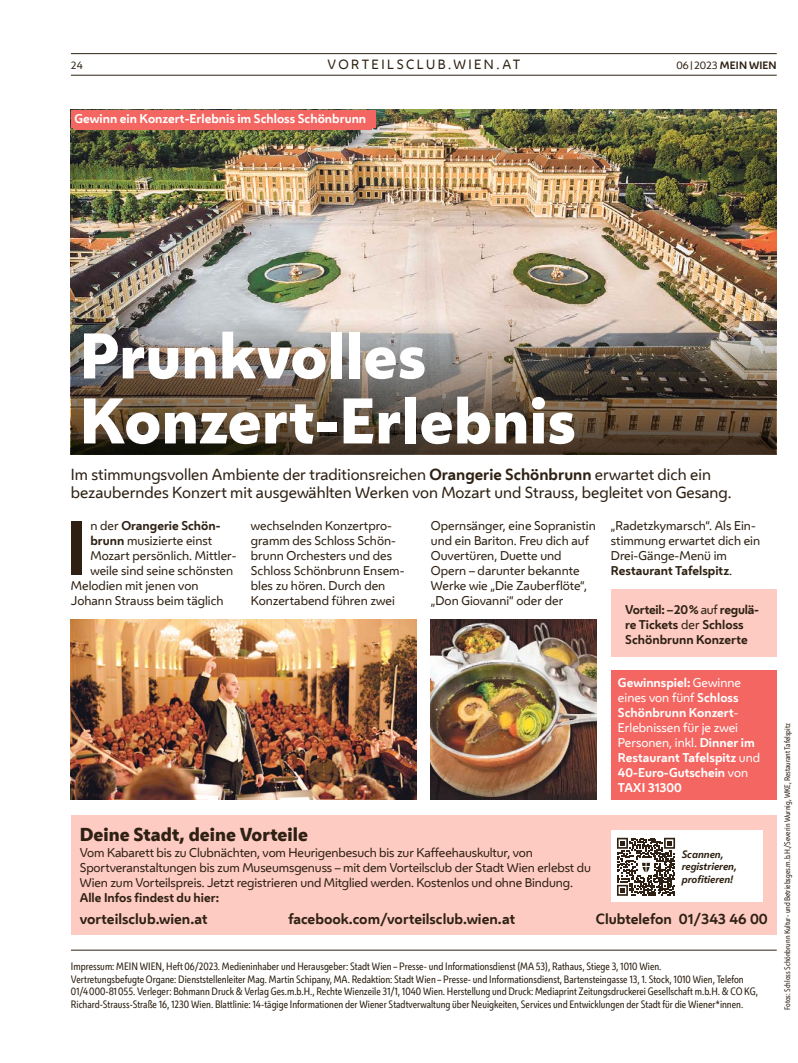
<style>
.page{position:relative;width:798px;height:1063px;background:#fff}
.page>*{position:absolute;margin:0;border:0;box-sizing:border-box;transform-origin:0 0}
.FT_FT_Initial4{font:700 71.88px "Wiener Melange";color:#2e2113}
.HL_Header_36pt{font:800 60px/65px "Wiener Melange";color:#fff}
.HL_Header_14pt{font:800 17.5px "Wiener Melange";color:#2e2113}
.HL_VS_12pt{font:15px/18px "Wiener Melange";color:#2e2113}
.FT_FT_Info_bold{font:700 13.75px "Wiener Melange";color:#2e2113}
.t1{font:12.5px "Wiener Melange";color:#2e2113}
.FT_FT_Initial4-2{font:11.88px/15px "Wiener Melange";color:#2e2113}
.FT_FT{font:11.88px/15px "Wiener Melange";letter-spacing:-.01em;color:#2e2113}
.Spalte_Infobox_VC_hinterlegt_GEWINN_Rot{font:700 11.88px/15px "Wiener Melange";color:#fff}
.Spalte_Infobox_VC_hinterlegt{font:700 11.88px/15px "Wiener Melange";color:#2e2113}
.FT_FT-2{font:700 11.88px "Wiener Melange";color:#2e2113}
.FT_FT_Initial4-3{font:700 11.88px "Wiener Melange";color:#2e2113}
.t2{font:10px/12.5px "Wiener Melange Cd";color:#2e2113}
.t3{font:italic 700 10px/12.5px "Wiener Melange";letter-spacing:-.005em;color:#2e2113}
.t4{font:700 10px "Wiener Melange";letter-spacing:.01em;color:#2e2113}
.t5{font:10px "Wiener Melange";color:#2e2113}
.t6{font:7.5px "Wiener Melange Cd";color:#2e2113}
.s1{font-weight:400}
.s2{font-weight:400;font-size:7.5px}
.s3{font-weight:700}
</style>
<div class="page">
<hr style="left:71px;top:75px;width:705px;height:1px;background:#2e2113">
<hr style="left:71px;top:53px;width:705px;height:1px;background:#2e2113">
<hr style="left:71px;top:950px;width:705px;height:1px;background:#2e2113">
<img style="left:71px;top:620px;width:345px;height:180px">
<div style="left:610px;top:671px;width:166px;height:129px;background:#f46661"></div>
<div style="left:71px;top:815px;width:705px;height:120px;background:#fecbc3"></div>
<div style="left:611px;top:831px;width:151px;height:71px;background:#fff"></div>
<svg style="left:617px;top:838px;width:57px;height:58px"></svg>
<img style="left:431px;top:620px;width:165px;height:180px">
<img style="left:71px;top:113px;width:705px;height:342px">
<div style="left:611px;top:589px;width:165px;height:68px;background:#fecbc3"></div>
<div style="left:74px;top:110px;width:298px;height:19px;background:#f46661"></div>
<p class="t5" style="left:71px;top:58px;width:13px">24</p>
<p class="t1" style="left:327px;top:55px;width:22px">Vorteilsclub</p>
<p class="t1" style="left:448px;top:55px;width:16px">.wie</p>
<p class="t1" style="left:483px;top:55px;width:29px">n.at</p>
<p class="t4" style="left:676px;top:57px;width:102px"><span class="s1">06</span><span class="s2">|</span><span class="s1">2023</span> MEIN WIEN</p>
<p class="Spalte_Infobox_VC_hinterlegt_GEWINN_Rot" style="left:74px;top:110px;width:293px">Gewinn ein Konzert-Erlebnis im Schloss Schönbrunn</p>
<h1 class="HL_Header_36pt" style="left:80px;top:324px;width:497px">Prunkvolles<br>Konzert-Erlebnis</h1>
<p class="HL_VS_12pt" style="left:71px;top:465px;width:662px">Im stimmungsvollen Ambiente der traditionsreichen <span class="s3">Orangerie Schönbrunn</span> erwartet dich ein bezauberndes Konzert mit ausgewählten Werken von Mozart und Strauss, begleitet von Gesang.</p>
<p class="FT_FT_Initial4" style="left:65px;top:488px;width:23px">I</p>
<p class="FT_FT_Initial4-3" style="left:90px;top:515px;width:131px"><span class="s1">n der</span> Orangerie Schön-</p>
<p class="FT_FT_Initial4-2" style="left:90px;top:532px;width:123px"><span class="s3">brunn</span> musizierte einst</p>
<p class="FT_FT_Initial4-2" style="left:90px;top:547px;width:148px">Mozart persönlich. Mittler-</p>
<p class="FT_FT_Initial4-2" style="left:90px;top:562px;width:144px">weile sind seine schönsten</p>
<p class="FT_FT_Initial4-2" style="left:71px;top:577px;width:129px">Melodien mit jenen von</p>
<p class="FT_FT_Initial4-2" style="left:71px;top:592px;width:154px">Johann Strauss beim täglich</p>
<p class="FT_FT_Initial4-2" style="left:251px;top:517px;width:154px">wechselnden Konzertpro&shy;gramm des Schloss Schön&shy;brunn Orchesters und des<br>Schloss Schönbrunn Ensem&shy;bles zu hören. Durch den<br>Konzertabend führen zwei</p>
<p class="FT_FT_Initial4-2" style="left:431px;top:517px;width:166px">Opernsänger, eine Sopranistin und ein Bariton. Freu dich auf<br>Ouvertüren, Duette und<br>Opern – darunter bekannte<br>Werke wie „Die Zauberflöte“, „Don Giovanni“ oder der</p>
<p class="FT_FT_Initial4-2" style="left:610px;top:517px;width:151px">„Radetzkymarsch“. Als Ein&shy;stimmung erwartet dich ein<br>Drei-Gänge-Menü im<br><span class="s3">Restaurant Tafelspitz</span>.</p>
<p class="Spalte_Infobox_VC_hinterlegt" style="left:625px;top:601px;width:135px">Vorteil: –20% <span class="s1">auf</span> regulä&shy;re Tickets <span class="s1">der</span> Schloss<br>Schönbrunn Konzerte</p>
<p class="Spalte_Infobox_VC_hinterlegt_GEWINN_Rot" style="left:617px;top:674px;width:144px">Gewinnspiel: <span class="s1">Gewinne eines von fünf</span> Schloss<br>Schönbrunn Konzert<span class="s1">-<br>Erlebnissen für je zwei<br>Personen, inkl.</span> Dinner im<br>Restaurant Tafelspitz <span class="s1">und<br></span>40-Euro-Gutschein <span class="s1">von<br></span>TAXI 31300</p>
<h1 class="HL_Header_14pt" style="left:80px;top:822px;width:230px">Deine Stadt, deine Vorteile</h1>
<p class="FT_FT" style="left:80px;top:844px;width:512px">Vom Kabarett bis zu Clubnächten, vom Heurigenbesuch bis zur Kaffeehauskultur, von<br>Sportveranstaltungen bis zum Museumsgenuss – mit dem Vorteilsclub der Stadt Wien erlebst du<br>Wien zum Vorteilspreis. Jetzt registrieren und Mitglied werden. Kostenlos und ohne Bindung.</p>
<p class="FT_FT-2" style="left:80px;top:887px;width:141px">Alle Infos findest du hier:</p>
<p class="FT_FT_Info_bold" style="left:80px;top:907px;width:129px">vorteilsclub.wien.at</p>
<p class="FT_FT_Info_bold" style="left:288px;top:907px;width:228px">facebook.com/vorteilsclub.wien.at</p>
<p class="FT_FT_Info_bold" style="left:595px;top:907px;width:173px">Clubtelefon 01/343 46 00</p>
<p class="t3" style="left:681px;top:848px;width:57px">Scannen, registrieren, profitieren!</p>
<p class="t2" style="left:71px;top:960px;width:592px">Impressum: MEIN WIEN, Heft 06/2023. Medieninhaber und Herausgeber: Stadt Wien – Presse- und Informationsdienst (MA 53), Rathaus, Stiege 3, 1010 Wien.</p>
<p class="t2" style="left:71px;top:973px;width:688px">Vertretungsbefugte Organe: Dienststellenleiter Mag. Martin Schipany, MA. Redaktion: Stadt Wien – Presse- und Informationsdienst, Bartensteingasse 13, 1. Stock, 1010 Wien, Telefon<br>01/4000-81055. Verleger: Bohmann Druck &amp; Verlag Ges.m.b.H., Rechte Wienzeile 31/1, 1040 Wien. Herstellung und Druck: Mediaprint Zeitungsdruckerei Gesellschaft m.b.H. &amp; CO KG,<br>Richard-Strauss-Straße 16, 1230 Wien. Blattlinie: 14-tägige Informationen der Wiener Stadtverwaltung über Neuigkeiten, Services und Entwicklungen der Stadt für die Wiener*innen.</p>
<p class="t6" style="left:782px;top:1010px;width:288px;rotate:-90deg">Fotos: Schloss Schönbrunn Kultur- und Betriebsges.m.b.H./Severin Wurnig, WKE, Restaurant Tafelspitz</p>
</div>
